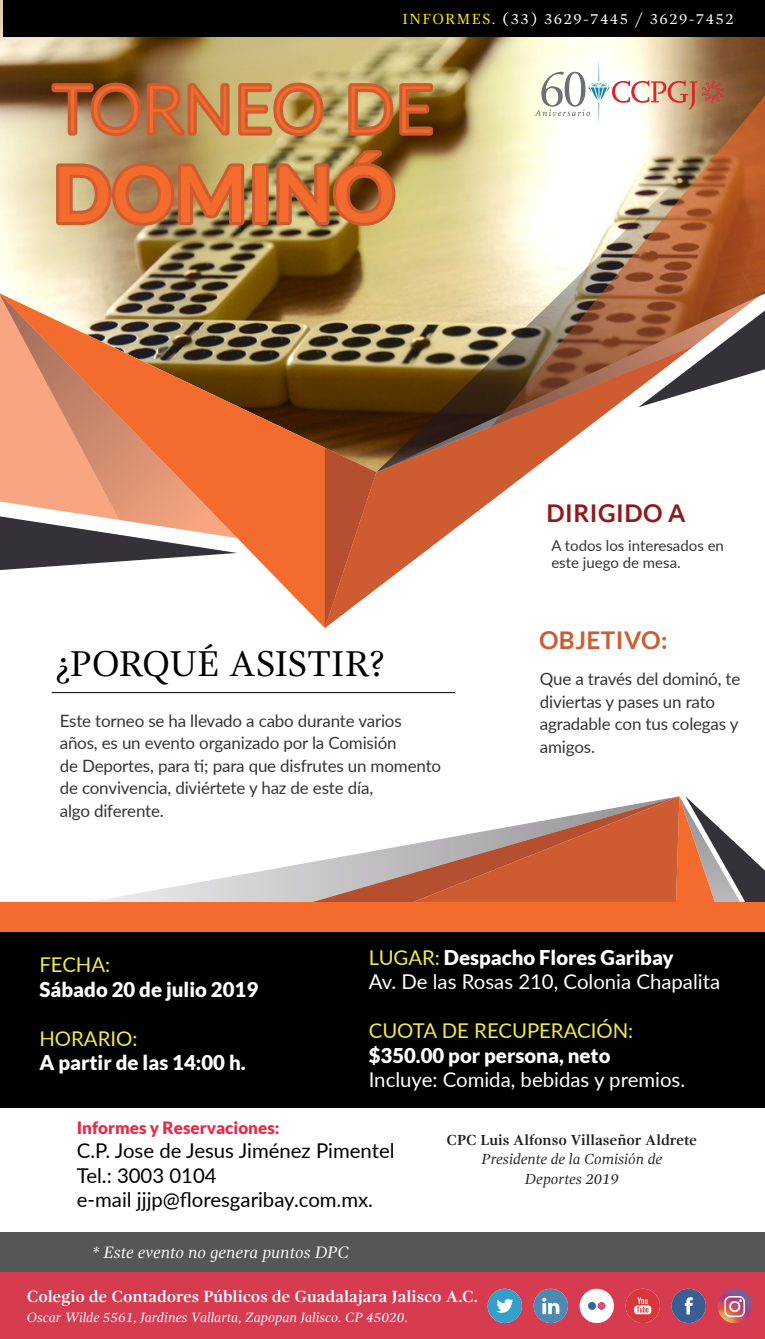
<style>
.page{position:relative;width:765px;height:1339px;background:#fff}
.page>*{position:absolute;margin:0;border:0;box-sizing:border-box;transform-origin:0 0}
.t1{font:700 76.75px "Lato";letter-spacing:.02em;color:#f36c2e}
.t2{font:300 65.25px "Lato";letter-spacing:.02em;color:#f36c2e}
.t3{font:36.88px "Gandhi Serif";color:#000001}
.t4{font:700 24.38px "Lato";letter-spacing:.02em;color:#cf5c30}
.t5{font:700 24.38px "Lato";letter-spacing:.02em;color:#91191c}
.t6{font:20.38px/24.4px "Lato";color:#fff}
.t7{font:20.38px/24.4px "Lato";color:#000001}
.t8{font:900 20.38px "Lato";color:#fff}
.t9{font:20.38px "Lato";color:#f0eb42}
.t10{font:17px/22.5px "Lato";letter-spacing:-.01em;color:#323638}
.t11{font:italic 17px "Gandhi Serif";color:#fff}
.t12{font:900 17px "Lato";color:#e92944}
.t13{font:700 16.62px "Gandhi Serif";color:#fff}
.t14{font:15.12px "Gandhi Serif";letter-spacing:.1em;color:#fff}
.t15{font:15px/17.5px "Lato";color:#323638}
.t16{font:italic 15px/19.4px "Gandhi Serif";color:#231f20;text-align:center}
.t17{font:700 15px "Gandhi Serif";color:#231f20}
.t18{font:italic 13.88px "Gandhi Serif";color:#fff}
.s1{color:#ffed0b}
.s2{color:#f0eb42}
.s3{font-weight:900}
</style>
<div class="page">
<img style="left:0;top:0;width:765px;height:293px">
<svg style="left:237px;top:293px;width:88px;height:335px;background:#bc7344"></svg>
<img style="left:325px;top:230px;width:51px;height:116px">
<svg style="left:325px;top:346px;width:204px;height:282px"></svg>
<svg style="left:0;top:538px;width:237px;height:32px"></svg>
<img style="left:376px;top:90px;width:389px;height:382px">
<svg style="left:0;top:293px;width:237px;height:245px;background:#d28962"></svg>
<svg style="left:92px;top:797px;width:579px;height:105px"></svg>
<svg style="left:671px;top:796px;width:94px;height:106px"></svg>
<div style="left:3px;top:0;width:762px;height:37px;background:#000001"></div>
<hr style="left:52px;top:692px;width:403px;height:1px;background:#231f20">
<div style="left:0;top:931px;width:765px;height:176px;background:#000001"></div>
<div style="left:0;top:902px;width:765px;height:29px;background:#f36c2e"></div>
<div style="left:0;top:1231px;width:765px;height:44px;background:#545758"></div>
<img style="left:48px;top:70px;width:389px;height:160px">
<svg style="left:535px;top:62px;width:189px;height:60px"></svg>
<div style="left:0;top:1272px;width:765px;height:66px;background:#d63b50"></div>
<svg style="left:672px;top:1288px;width:34px;height:34px"></svg>
<svg style="left:718px;top:1288px;width:34px;height:34px"></svg>
<div style="left:724px;top:1295px;width:21px;height:21px;border:2px solid #fff;border-radius:5px"></div>
<div style="left:729px;top:1300px;width:11px;height:11px;border:2px solid #fff;border-radius:50%"></div>
<svg style="left:488px;top:1288px;width:34px;height:34px"></svg>
<svg style="left:534px;top:1288px;width:34px;height:34px"></svg>
<svg style="left:626px;top:1288px;width:34px;height:34px"></svg>
<svg style="left:580px;top:1288px;width:34px;height:34px"></svg>
<svg style="left:588px;top:1301px;width:8px;height:8px"></svg>
<div style="left:598px;top:1301px;width:7px;height:8px;background:#d3518d;border-radius:50%"></div>
<p class="t14" style="left:402px;top:10px;width:333px"><span class="s1">INFORMES.</span> (33) 3629-7445 / 3629-7452</p>
<h2 class="t2" style="left:54px;top:64px;width:381px">TORNEO DE</h2>
<h1 class="t1" style="left:54px;top:150px;width:343px">DOMINÓ</h1>
<h3 class="t3" style="left:55px;top:643px;width:331px">¿PORQUÉ ASISTIR?</h3>
<p class="t10" style="left:60px;top:708px;width:383px">Este torneo se ha llevado a cabo durante varios años, es un evento organizado por la Comisión<br>de Deportes, para ti; para que disfrutes un momento de convivencia, diviértete y haz de este día,<br>algo diferente.</p>
<h3 class="t5" style="left:547px;top:498px;width:141px">DIRIGIDO A</h3>
<p class="t15" style="left:551px;top:536px;width:174px">A todos los interesados en este juego de mesa.</p>
<h3 class="t4" style="left:539px;top:626px;width:130px">OBJETIVO:</h3>
<p class="t10" style="left:540px;top:667px;width:202px">Que a través del dominó, te diviertas y pases un rato agradable con tus colegas y amigos.</p>
<p class="t9" style="left:39px;top:950px;width:72px">FECHA:</p>
<p class="t8" style="left:39px;top:977px;width:220px">Sábado 20 de julio 2019</p>
<p class="t9" style="left:39px;top:1023px;width:100px">HORARIO:</p>
<p class="t8" style="left:39px;top:1050px;width:208px">A partir de las 14:00 h.</p>
<p class="t6" style="left:369px;top:944px;width:353px"><span class="s2">LUGAR:</span> <span class="s3">Despacho Flores Garibay<br></span>Av. De las Rosas 210, Colonia Chapalita</p>
<p class="t9" style="left:369px;top:1016px;width:266px">CUOTA DE RECUPERACIÓN:</p>
<p class="t8" style="left:369px;top:1043px;width:243px">$350.00 por persona, neto</p>
<p class="t6" style="left:369px;top:1066px;width:318px">Incluye: Comida, bebidas y premios.</p>
<p class="t12" style="left:77px;top:1117px;width:204px">Informes y Reservaciones:</p>
<p class="t7" style="left:77px;top:1137px;width:319px">C.P. Jose de Jesus Jiménez Pimentel<br>Tel.: 3003 0104<br>e-mail jjjp@floresgaribay.com.mx.</p>
<p class="t11" style="left:92px;top:1242px;width:258px">* Este evento no genera puntos DPC</p>
<p class="t17" style="left:447px;top:1131px;width:252px">CPC Luis Alfonso Villaseñor Aldrete</p>
<p class="t16" style="left:481px;top:1149px;width:182px">Presidente de la Comisión de<br>Deportes 2019</p>
<p class="t13" style="left:27px;top:1286px;width:453px">Colegio de Contadores Públicos de Guadalajara Jalisco A.C.</p>
<p class="t18" style="left:27px;top:1308px;width:383px">Oscar Wilde 5561, Jardines Vallarta, Zapopan Jalisco. CP 45020.</p>
</div>
